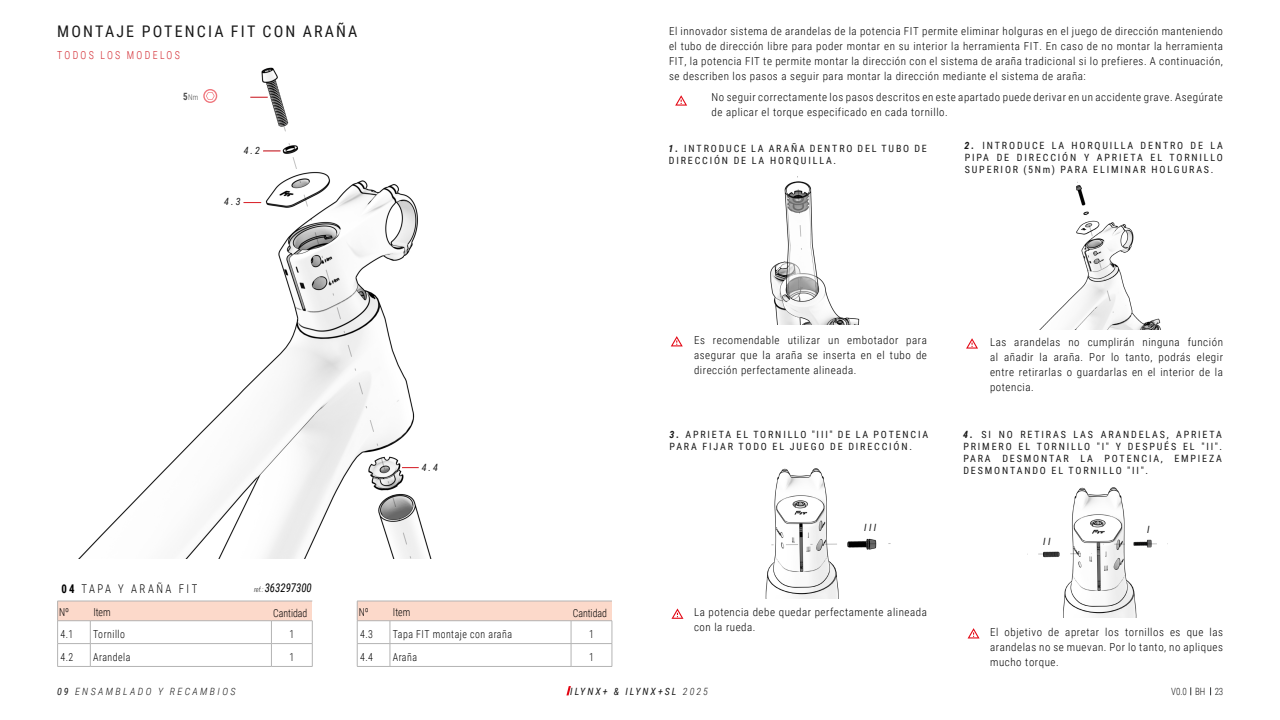
<style>
.page{position:relative;width:1280px;height:720px;background:#fff}
.page>*{position:absolute;margin:0;border:0;box-sizing:border-box;transform-origin:0 0}
.TITULOS_SECUNDARIOS{font:16px "Roboto Condensed";letter-spacing:.135em;color:#1a1a1a}
.HIGHLIGHTS{font:300 12px "Roboto Condensed";letter-spacing:.235em;color:#000;scale:.9 1}
.tablas{font:italic 12px "Roboto Condensed";color:#000;scale:.9 1}
.texto{font:300 11px/15px "Roboto Condensed";letter-spacing:.05em;color:#000;text-align:justify}
.Texto_tabla{font:300 11px "Roboto Condensed";letter-spacing:.05em;color:#000;scale:.9 1}
.tablas-2{font:300 11px "Roboto Condensed";color:#000;scale:.9 1}
.referencia_bici{font:300 11px "Roboto Condensed";letter-spacing:.235em;color:#d1232a;scale:.9 1}
.pie_gama{font:10px/12px "Roboto Condensed";letter-spacing:.185em;color:#1a1a1a}
.pie_gama-2{font:italic 10px "Roboto Condensed";letter-spacing:.2em;color:#1a1a1a}
.pie_gama-3{font:italic 300 10px "Roboto Condensed";letter-spacing:.235em;color:#1a1a1a}
.t1{font:300 10px "Roboto Condensed";color:#1a1a1a;scale:.9 1}
.HIGHLIGHTS-2{font:300 8px "Roboto Condensed";color:#4d4d4d;scale:.9 1}
.s1{font-weight:700;font-style:italic}
.s2{font-weight:700;font-size:10px}
.s3{font-weight:700}
.s4{font-weight:300;font-size:7px}
.s5{font-weight:400}
.s6{font-weight:300}
</style>
<div class="page">
<svg style="left:566px;top:686px;width:5px;height:9px"></svg>
<div style="left:58px;top:601px;width:254px;height:20px;background:#fcd9ca"></div>
<hr style="left:57px;top:643px;width:33px;height:1px;background:#b3b3b3">
<hr style="left:90px;top:643px;width:181px;height:1px;background:#b3b3b3">
<svg style="left:90px;top:622px;width:1px;height:44px"></svg>
<hr style="left:271px;top:643px;width:41px;height:1px;background:#b3b3b3">
<svg style="left:271px;top:622px;width:1px;height:44px"></svg>
<hr style="left:57px;top:666px;width:33px;height:1px;background:#b3b3b3">
<hr style="left:90px;top:666px;width:181px;height:1px;background:#b3b3b3">
<hr style="left:271px;top:666px;width:41px;height:1px;background:#b3b3b3">
<hr style="left:57px;top:601px;width:33px;height:1px;background:#b3b3b3">
<svg style="left:57px;top:601px;width:1px;height:65px"></svg>
<hr style="left:90px;top:601px;width:181px;height:1px;background:#b3b3b3">
<hr style="left:271px;top:601px;width:41px;height:1px;background:#b3b3b3">
<hr style="left:57px;top:621px;width:33px;height:1px;background:#b3b3b3">
<hr style="left:90px;top:621px;width:181px;height:1px;background:#b3b3b3">
<hr style="left:271px;top:621px;width:41px;height:1px;background:#b3b3b3">
<svg style="left:312px;top:621px;width:1px;height:45px"></svg>
<div style="left:357px;top:601px;width:255px;height:20px;background:#fcd9ca"></div>
<hr style="left:357px;top:643px;width:33px;height:1px;background:#b3b3b3">
<hr style="left:390px;top:643px;width:181px;height:1px;background:#b3b3b3">
<svg style="left:390px;top:622px;width:1px;height:44px"></svg>
<hr style="left:571px;top:643px;width:41px;height:1px;background:#b3b3b3">
<svg style="left:571px;top:622px;width:1px;height:44px"></svg>
<hr style="left:357px;top:666px;width:33px;height:1px;background:#b3b3b3">
<hr style="left:390px;top:666px;width:181px;height:1px;background:#b3b3b3">
<hr style="left:571px;top:666px;width:41px;height:1px;background:#b3b3b3">
<hr style="left:357px;top:601px;width:33px;height:1px;background:#b3b3b3">
<svg style="left:357px;top:601px;width:1px;height:65px"></svg>
<hr style="left:390px;top:601px;width:181px;height:1px;background:#b3b3b3">
<hr style="left:571px;top:601px;width:41px;height:1px;background:#b3b3b3">
<hr style="left:357px;top:621px;width:33px;height:1px;background:#b3b3b3">
<hr style="left:390px;top:621px;width:181px;height:1px;background:#b3b3b3">
<hr style="left:571px;top:621px;width:41px;height:1px;background:#b3b3b3">
<svg style="left:612px;top:621px;width:1px;height:45px"></svg>
<img style="left:770px;top:181px;width:90px;height:143px">
<img style="left:1039px;top:224px;width:122px;height:106px">
<img style="left:765px;top:468px;width:112px;height:130px">
<img style="left:1043px;top:487px;width:109px;height:130px">
<svg style="left:671px;top:608px;width:12px;height:11px"></svg>
<svg style="left:968px;top:628px;width:12px;height:10px"></svg>
<svg style="left:671px;top:336px;width:12px;height:10px"></svg>
<svg style="left:966px;top:338px;width:12px;height:11px"></svg>
<svg style="left:675px;top:95px;width:12px;height:11px"></svg>
<svg style="left:770px;top:542px;width:121px;height:4px"></svg>
<svg style="left:1076px;top:182px;width:41px;height:141px"></svg>
<svg style="left:796px;top:176px;width:7px;height:85px"></svg>
<svg style="left:1027px;top:552px;width:76px;height:3px"></svg>
<svg style="left:1102px;top:543px;width:66px;height:2px"></svg>
<img style="left:79px;top:70px;width:353px;height:488px">
<svg style="left:250px;top:97px;width:13px;height:1px"></svg>
<svg style="left:244px;top:202px;width:17px;height:1px"></svg>
<svg style="left:203px;top:89px;width:14px;height:14px"></svg>
<svg style="left:263px;top:67px;width:149px;height:492px"></svg>
<p class="TITULOS_SECUNDARIOS" style="left:57px;top:20px;width:302px">MONTAJE POTENCIA FIT CON ARAÑA</p>
<p class="texto" style="left:669px;top:23px;width:555px">El innovador sistema de arandelas de la potencia FIT permite eliminar holguras en el juego de dirección manteniendo el tubo de dirección libre para poder montar en su interior la herramienta FIT. En caso de no montar la herramienta FIT, la potencia FIT te permite montar la dirección con el sistema de araña tradicional si lo prefieres. A continuación, se describen los pasos a seguir para montar la dirección mediante el sistema de araña:</p>
<p class="texto" style="left:712px;top:89px;width:513px">No seguir correctamente los pasos descritos en este apartado puede derivar en un accidente grave. Asegúrate de aplicar el torque especificado en cada tornillo.</p>
<p class="pie_gama" style="left:669px;top:142px;width:260px"><span class="s1">1.</span> INTRODUCE LA ARAÑA DENTRO DEL TUBO DE<br>DIRECCIÓN DE LA HORQUILLA.</p>
<p class="pie_gama" style="left:965px;top:139px;width:260px;text-align:justify"><span class="s1">2.</span> INTRODUCE LA HORQUILLA DENTRO DE LA PIPA DE DIRECCIÓN Y APRIETA EL TORNILLO SUPERIOR (5Nm) PARA ELIMINAR HOLGURAS.</p>
<p class="referencia_bici" style="left:57px;top:47px;width:138px">TODOS LOS MODELOS</p>
<p class="HIGHLIGHTS-2" style="left:183px;top:92px;width:18px"><span class="s2">5</span>Nm</p>
<p class="pie_gama-2" style="left:244px;top:143px;width:18px">4.2</p>
<p class="pie_gama-2" style="left:224px;top:195px;width:18px">4.3</p>
<p class="pie_gama-2" style="left:422px;top:460px;width:18px">4.4</p>
<p class="HIGHLIGHTS" style="left:62px;top:580px;width:152px"><span class="s3">04</span> TAPA Y ARAÑA FIT</p>
<p class="Texto_tabla" style="left:60px;top:626px;width:16px">4.1</p>
<p class="Texto_tabla" style="left:93px;top:626px;width:37px">Tornillo</p>
<p class="Texto_tabla" style="left:289px;top:626px;width:7px">1</p>
<p class="Texto_tabla" style="left:60px;top:649px;width:16px">4.2</p>
<p class="Texto_tabla" style="left:93px;top:649px;width:43px">Arandela</p>
<p class="Texto_tabla" style="left:289px;top:649px;width:7px">1</p>
<p class="tablas" style="left:254px;top:580px;width:66px"><span class="s4">ref.:</span> 363297300</p>
<p class="tablas-2" style="left:59px;top:604px;width:13px">Nº</p>
<p class="tablas-2" style="left:93px;top:604px;width:21px">Item</p>
<p class="tablas-2" style="left:273px;top:605px;width:40px">Cantidad</p>
<p class="tablas-2" style="left:359px;top:604px;width:13px">Nº</p>
<p class="tablas-2" style="left:393px;top:604px;width:21px">Item</p>
<p class="tablas-2" style="left:573px;top:605px;width:40px">Cantidad</p>
<p class="Texto_tabla" style="left:360px;top:626px;width:16px">4.3</p>
<p class="Texto_tabla" style="left:393px;top:626px;width:134px">Tapa FIT montaje con araña</p>
<p class="Texto_tabla" style="left:589px;top:626px;width:7px">1</p>
<p class="Texto_tabla" style="left:360px;top:649px;width:16px">4.4</p>
<p class="Texto_tabla" style="left:393px;top:649px;width:28px">Araña</p>
<p class="Texto_tabla" style="left:589px;top:649px;width:7px">1</p>
<p class="texto" style="left:694px;top:332px;width:235px">Es recomendable utilizar un embotador para asegurar que la araña se inserta en el tubo de dirección perfectamente alineada.</p>
<p class="texto" style="left:990px;top:334px;width:235px">Las arandelas no cumplirán ninguna función al añadir la araña. Por lo tanto, podrás elegir entre retirarlas o guardarlas en el interior de la potencia.</p>
<p class="pie_gama" style="left:669px;top:428px;width:260px"><span class="s1">3.</span> APRIETA EL TORNILLO "III" DE LA POTENCIA<br>PARA FIJAR TODO EL JUEGO DE DIRECCIÓN.</p>
<p class="pie_gama" style="left:963px;top:428px;width:261px;text-align:justify"><span class="s1">4.</span> SI NO RETIRAS LAS ARANDELAS, APRIETA PRIMERO EL TORNILLO "I" Y DESPUÉS EL "II".<br>PARA DESMONTAR LA POTENCIA, EMPIEZA DESMONTANDO EL TORNILLO "II".</p>
<p class="pie_gama-2" style="left:864px;top:521px;width:14px">III</p>
<p class="pie_gama-2" style="left:1147px;top:523px;width:4px">I</p>
<p class="pie_gama-2" style="left:1043px;top:534px;width:9px">II</p>
<p class="texto" style="left:694px;top:604px;width:234px">La potencia debe quedar perfectamente alineada con la rueda.</p>
<p class="texto" style="left:990px;top:624px;width:234px">El objetivo de apretar los tornillos es que las arandelas no se muevan. Por lo tanto, no apliques mucho torque.</p>
<p class="pie_gama-3" style="left:57px;top:684px;width:180px"><span class="s5">09</span> ENSAMBLADO Y RECAMBIOS</p>
<p class="pie_gama-2" style="left:570px;top:685px;width:139px">ILYNX+ &amp; ILYNX+SL <span class="s6">2025</span></p>
<p class="t1" style="left:1171px;top:685px;width:59px">V0.0 BH 23</p>
</div>
